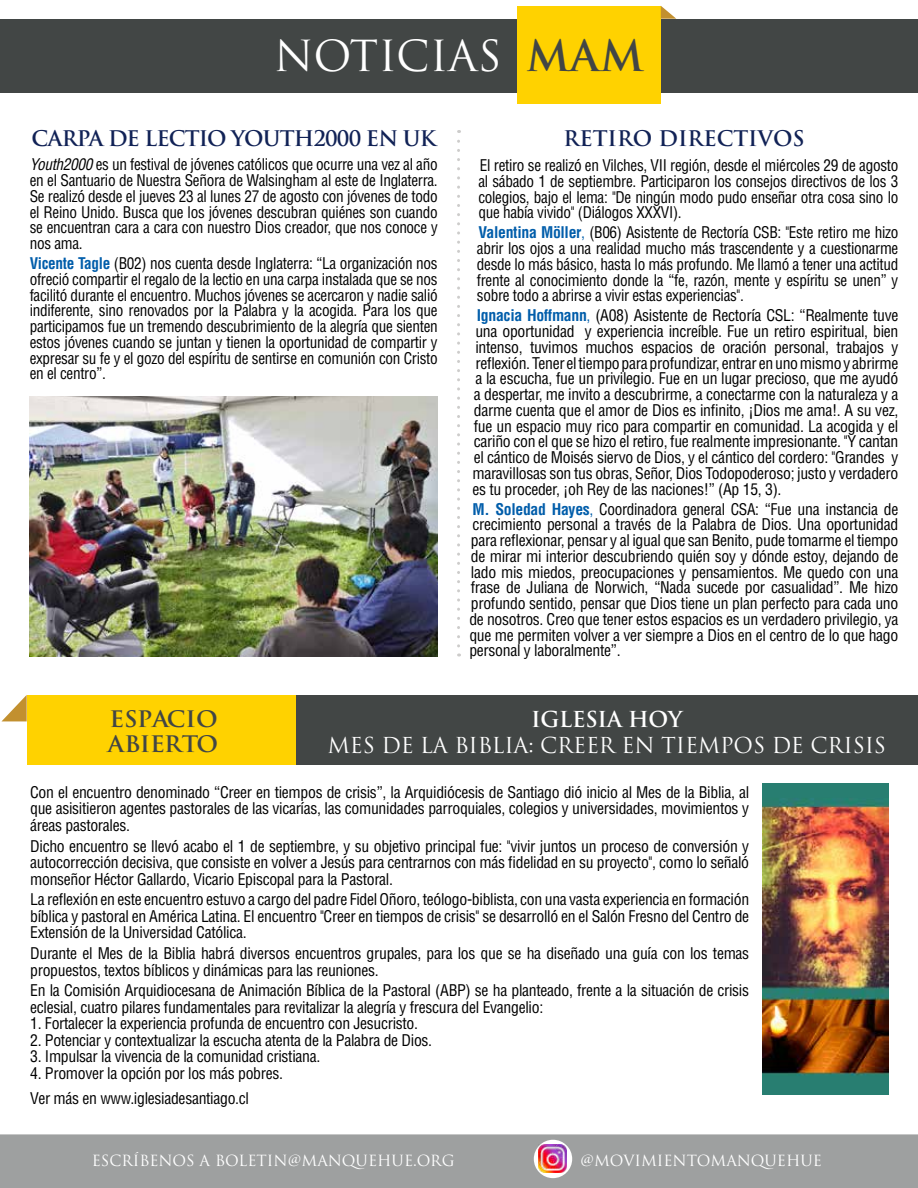
<style>
.page{position:relative;width:918px;height:1188px;background:#fff}
.page>*{position:absolute;margin:0;border:0;box-sizing:border-box;transform-origin:0 0}
.t1{font:41.7px "Trajan Pro";color:#fff}
.t2{font:700 22.2px/24.3px "Trajan Pro";color:#424645;scale:1.05 1}
.t3{font:21.45px "Trajan Pro";letter-spacing:-.01em;color:#fff}
.t4{font:700 21.45px "Trajan Pro";letter-spacing:-.01em;color:#fff}
.t5{font:700 21px "Trajan Pro";letter-spacing:-.04em;color:#112256}
.t6{font:700 21px "Trajan Pro";color:#112256}
.t7{font:condensed 15.75px/15.8px "Helvetica LT Std";letter-spacing:-.02em;color:#000;text-align:justify}
.t8{font:15px "Trajan Pro";color:#fff}
.s1{font-weight:700;color:#424645}
.s2{font-style:italic}
.s3{font-weight:700;color:#005daa}
.s4{color:#005daa}
</style>
<div class="page">
<div style="left:0;top:19px;width:918px;height:73px;background:#424645"></div>
<div style="left:517px;top:6px;width:144px;height:97px;background:#ffd200"></div>
<svg style="left:661px;top:6px;width:15px;height:13px"></svg>
<div style="left:0;top:1135px;width:918px;height:53px;background:#9ea0a0"></div>
<div style="left:534px;top:1140px;width:38px;height:38px;background:#fff;border-radius:50%"></div>
<img style="left:539px;top:1144px;width:28px;height:29px">
<svg style="left:457px;top:130px;width:3px;height:516px"></svg>
<div style="left:296px;top:695px;width:622px;height:70px;background:#424645"></div>
<div style="left:27px;top:695px;width:269px;height:70px;background:#ffd200"></div>
<svg style="left:2px;top:695px;width:25px;height:26px"></svg>
<img style="left:30px;top:396px;width:408px;height:261px">
<img style="left:763px;top:784px;width:125px;height:311px">
<h1 class="t1" style="left:274px;top:30px;width:371px">NOTICIAS <span class="s1">MAM</span></h1>
<h3 class="t5" style="left:31px;top:125px;width:406px">CARPA DE LECTIO YOUTH2000 EN UK</h3>
<p class="t7" style="left:30px;top:157px;width:410px"><span class="s2">Youth2000</span> es un festival de jóvenes católicos que ocurre una vez al año en el Santuario de Nuestra Señora de Walsingham al este de Inglaterra.<br>Se realizó desde el jueves 23 al lunes 27 de agosto con jóvenes de todo el Reino Unido. Busca que los jóvenes descubran quiénes son cuando se encuentran cara a cara con nuestro Dios creador, que nos conoce y nos ama.</p>
<p class="t7" style="left:30px;top:256px;width:410px"><span class="s3">Vicente Tagle</span> (B02) nos cuenta desde Inglaterra: “La organización nos ofreció compartir el regalo de la lectio en una carpa instalada que se nos facilitó durante el encuentro. Muchos jóvenes se acercaron y nadie salió indiferente, sino renovados por la Palabra y la acogida. Para los que participamos fue un tremendo descubrimiento de la alegría que sienten estos jóvenes cuando se juntan y tienen la oportunidad de compartir y expresar su fe y el gozo del espíritu de sentirse en comunión con Cristo en el centro”.</p>
<h3 class="t6" style="left:564px;top:125px;width:243px">RETIRO DIRECTIVOS</h3>
<p class="t7" style="left:478px;top:158px;width:422px">El retiro se realizó en Vilches, VII región, desde el miércoles 29 de agosto al sábado 1 de septiembre. Participaron los consejos directivos de los 3 colegios, bajo el lema: "De ningún modo pudo enseñar otra cosa sino lo que había vivido" (Diálogos XXXVI).</p>
<p class="t7" style="left:477px;top:225px;width:423px"><span class="s3">Valentina Möller</span><span class="s4">,</span> (B06) Asistente de Rectoría CSB: "Este retiro me hizo abrir los ojos a una realidad mucho más trascendente y a cuestionarme desde lo más básico, hasta lo más profundo. Me llamó a tener una actitud frente al conocimiento donde la “fe, razón, mente y espíritu se unen” y sobre todo a abrirse a vivir estas experiencias".</p>
<p class="t7" style="left:472px;top:308px;width:428px"><span class="s3">Ignacia Hoffmann</span><span class="s4">,</span> (A08) Asistente de Rectoría CSL: “Realmente tuve una oportunidad y experiencia increíble. Fue un retiro espiritual, bien intenso, tuvimos muchos espacios de oración personal, trabajos y reflexión. Tener el tiempo para profundizar, entrar en uno mismo y abrirme a la escucha, fue un privilegio. Fue en un lugar precioso, que me ayudó a despertar, me invito a descubrirme, a conectarme con la naturaleza y a darme cuenta que el amor de Dios es infinito, ¡Dios me ama!. A su vez, fue un espacio muy rico para compartir en comunidad. La acogida y el cariño con el que se hizo el retiro, fue realmente impresionante. "Y cantan el cántico de Moisés siervo de Dios, y el cántico del cordero: "Grandes y maravillosas son tus obras, Señor, Dios Todopoderoso; justo y verdadero es tu proceder, ¡oh Rey de las naciones!” (Ap 15, 3).</p>
<p class="t7" style="left:469px;top:501px;width:431px"><span class="s3">M. Soledad Hayes</span><span class="s4">,</span> Coordinadora general CSA: “Fue una instancia de crecimiento personal a través de la Palabra de Dios. Una oportunidad para reflexionar, pensar y al igual que san Benito, pude tomarme el tiempo de mirar mi interior descubriendo quién soy y dónde estoy, dejando de lado mis miedos, preocupaciones y pensamientos. Me quedo con una frase de Juliana de Norwich, “Nada sucede por casualidad”. Me hizo profundo sentido, pensar que Dios tiene un plan perfecto para cada uno de nosotros. Creo que tener estos espacios es un verdadero privilegio, ya que me permiten volver a ver siempre a Dios en el centro de lo que hago personal y laboralmente”.</p>
<h2 class="t2" style="left:108px;top:707px;width:107px">ESPACIO<br>ABIERTO</h2>
<h3 class="t4" style="left:531px;top:706px;width:153px">IGLESIA HOY</h3>
<h3 class="t3" style="left:328px;top:731px;width:560px">MES DE LA BIBLIA: CREER EN TIEMPOS DE CRISIS</h3>
<p class="t7" style="left:30px;top:784px;width:721px;line-height:16.5px">Con el encuentro denominado “Creer en tiempos de crisis”, la Arquidiócesis de Santiago dió inicio al Mes de la Biblia, al que asisitieron agentes pastorales de las vicarías, las comunidades parroquiales, colegios y universidades, movimientos y áreas pastorales.</p>
<p class="t7" style="left:30px;top:837px;width:721px;line-height:16.5px">Dicho encuentro se llevó acabo el 1 de septiembre, y su objetivo principal fue: "vivir juntos un proceso de conversión y autocorrección decisiva, que consiste en volver a Jesús para centrarnos con más fidelidad en su proyecto", como lo señaló monseñor Héctor Gallardo, Vicario Episcopal para la Pastoral.</p>
<p class="t7" style="left:30px;top:891px;width:721px;line-height:16.5px">La reflexión en este encuentro estuvo a cargo del padre Fidel Oñoro, teólogo-biblista, con una vasta experiencia en formación bíblica y pastoral en América Latina. El encuentro "Creer en tiempos de crisis" se desarrolló en el Salón Fresno del Centro de Extensión de la Universidad Católica.</p>
<p class="t7" style="left:30px;top:945px;width:721px;line-height:16.5px">Durante el Mes de la Biblia habrá diversos encuentros grupales, para los que se ha diseñado una guía con los temas propuestos, textos bíblicos y dinámicas para las reuniones.</p>
<p class="t7" style="left:30px;top:982px;width:720px;line-height:16.5px">En la Comisión Arquidiocesana de Animación Bíblica de la Pastoral (ABP) se ha planteado, frente a la situación de crisis eclesial, cuatro pilares fundamentales para revitalizar la alegría y frescura del Evangelio:</p>
<p class="t7" style="left:30px;top:1016px;width:389px">1. Fortalecer la experiencia profunda de encuentro con Jesucristo.</p>
<p class="t7" style="left:30px;top:1032px;width:404px">2. Potenciar y contextualizar la escucha atenta de la Palabra de Dios.</p>
<p class="t7" style="left:30px;top:1049px;width:292px">3. Impulsar la vivencia de la comunidad cristiana.</p>
<p class="t7" style="left:30px;top:1061px;width:254px;line-height:25px">4. Promover la opción por los más pobres.<br>Ver más en www.iglesiadesantiago.cl</p>
<p class="t8" style="left:92px;top:1151px;width:364px">ESCRÍBENOS A BOLETIN@MANQUEHUE.ORG</p>
<p class="t8" style="left:580px;top:1151px;width:243px">@MOVIMIENTOMANQUEHUE</p>
</div>
